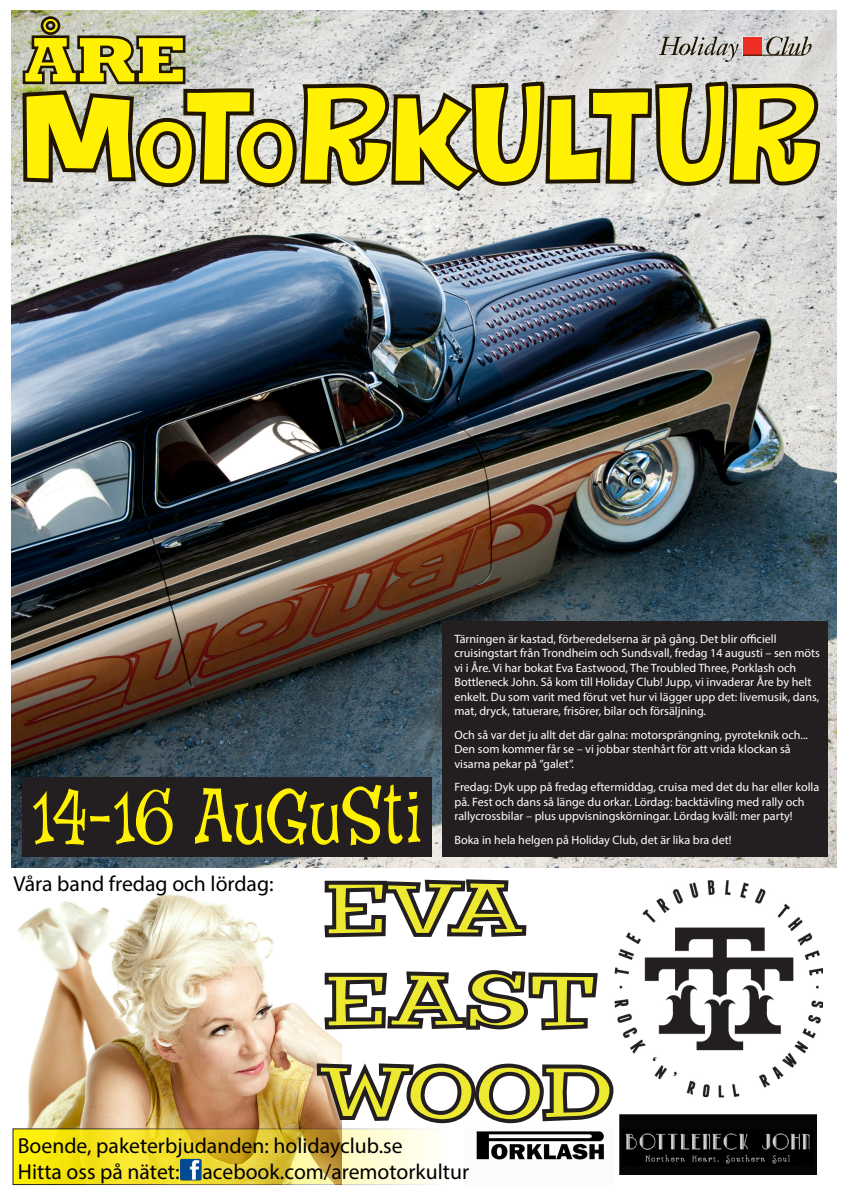
<style>
.page{position:relative;width:842px;height:1191px;background:#fff}
.page>*{position:absolute;margin:0;border:0;box-sizing:border-box;transform-origin:0 0}
.t1{font:82.3px "Fink";letter-spacing:-.03em;color:#fff101;scale:.85 1}
.t2{font:21.7px "Myriad Pro";color:#000}
.t3{font:12.1px/14.6px "Myriad Pro";color:#fff}
</style>
<div class="page">
<img style="left:11px;top:10px;width:826px;height:857px">
<div style="left:443px;top:621px;width:385px;height:235px;background:#231f20"></div>
<img style="left:17px;top:894px;width:324px;height:234px">
<img style="left:619px;top:1114px;width:197px;height:60px">
<img style="left:476px;top:1131px;width:128px;height:29px">
<img style="left:615px;top:880px;width:208px;height:217px">
<div style="left:22px;top:777px;width:410px;height:79px;background:#231f20"></div>
<svg style="left:14px;top:1130px;width:420px;height:53px;background:#eedc50"></svg>
<img style="left:179px;top:1157px;width:24px;height:24px">
<svg style="left:322px;top:879px;width:205px;height:60px"></svg>
<svg style="left:322px;top:968px;width:276px;height:64px"></svg>
<svg style="left:315px;top:1060px;width:299px;height:65px"></svg>
<svg style="left:21px;top:15px;width:802px;height:179px;background:#c7c175"></svg>
<hr style="left:743px;top:55px;width:60px;height:1px;background:#1f1500">
<h1 class="t1" style="left:30px;top:765px;width:464px">14-16 AuGuSti</h1>
<p class="t2" style="left:14px;top:870px;width:262px">Våra band fredag och lördag:</p>
<p class="t3" style="left:454px;top:631px;width:367px">Tärningen är kastad, förberedelserna är på gång. Det blir officiell cruisingstart från Trondheim och Sundsvall, fredag 14 augusti – sen möts vi i Åre. Vi har bokat Eva Eastwood, The Troubled Three, Porklash och Bottleneck John. Så kom till Holiday Club! Jupp, vi invaderar Åre by helt enkelt. Du som varit med förut vet hur vi lägger upp det: livemusik, dans, mat, dryck, tatuerare, frisörer, bilar och försäljning.</p>
<p class="t3" style="left:454px;top:727px;width:355px">Och så var det ju allt det där galna: motorsprängning, pyroteknik och...<br>Den som kommer får se – vi jobbar stenhårt för att vrida klockan så visarna pekar på ”galet”.</p>
<p class="t3" style="left:454px;top:779px;width:366px">Fredag: Dyk upp på fredag eftermiddag, cruisa med det du har eller kolla på. Fest och dans så länge du orkar. Lördag: backtävling med rally och rallycrossbilar – plus uppvisningskörningar. Lördag kväll: mer party!</p>
<p class="t3" style="left:454px;top:832px;width:279px">Boka in hela helgen på Holiday Club, det är lika bra det!</p>
<p class="t2" style="left:18px;top:1132px;width:386px">Boende, paketerbjudanden: holidayclub.se</p>
<p class="t2" style="left:18px;top:1158px;width:453px">Hitta oss på nätet: acebook.com/aremotorkultur</p>
</div>
